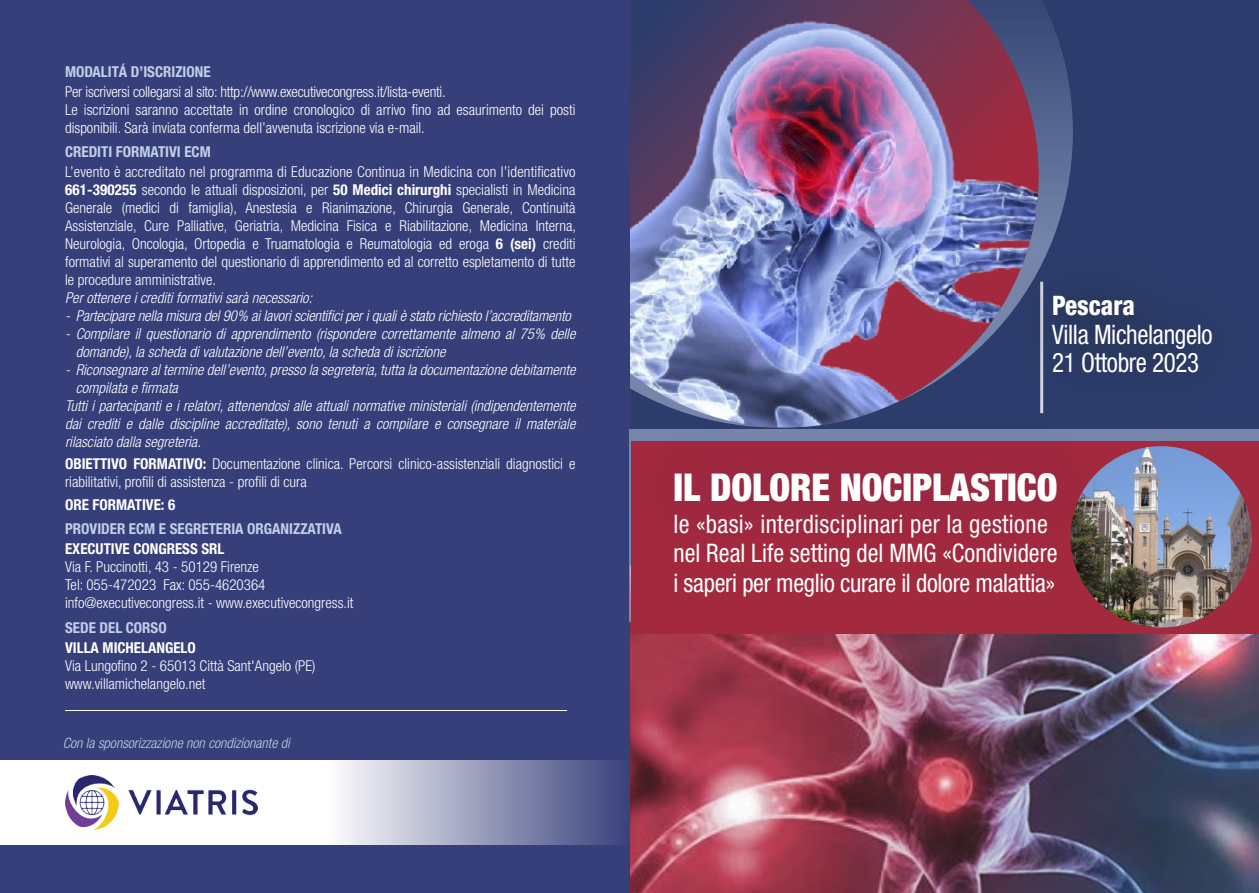
<style>
.page{position:relative;width:1259px;height:893px;background:#fff}
.page>*{position:absolute;margin:0;border:0;box-sizing:border-box;transform-origin:0 0}
.testo{font:900 condensed 38.4px "Helvetica Neue";color:#fff}
.testo-2{font:condensed 26.85px "Helvetica Neue";letter-spacing:-.015em;color:#fff;scale:.93 1}
.testo-3{font:800 condensed 26.85px "Helvetica Neue";color:#fff;scale:.93 1}
.testo-4{font:condensed 25.65px "Helvetica Neue";color:#fff;scale:.95 1}
.testo-5{font:300 condensed 15px/18px "Helvetica Neue";color:#fff}
.testo-6{font:italic 300 condensed 15px/18px "Helvetica Neue";color:#fff}
.testo-7{font:700 condensed 15px "Helvetica Neue";color:#c2cfe9}
.testo-8{font:700 condensed 15px "Helvetica Neue";color:#fff}
.testo-9{font:italic 300 condensed 14.25px "Helvetica Neue";color:#c2cfe9}
.s1{font-weight:700}
</style>
<div class="page">
<div style="left:629px;top:0;width:630px;height:893px;background:#2c3d6d"></div>
<img style="left:629px;top:622px;width:630px;height:271px">
<svg style="left:1038px;top:4px;width:35px;height:248px"></svg>
<img style="left:629px;top:6px;width:409px;height:411px">
<div style="left:0;top:0;width:629px;height:893px;background:#363f7a"></div>
<svg style="left:0;top:760px;width:618px;height:84px;background:#c6c9d9"></svg>
<img style="left:66px;top:775px;width:192px;height:54px">
<hr style="left:65px;top:710px;width:502px;height:1px;background:#fff">
<div style="left:1007px;top:252px;width:247px;height:167px;background:#231f20;opacity:.75"></div>
<div style="left:631px;top:442px;width:628px;height:192px;background:#a2293e"></div>
<img style="left:1070px;top:446px;width:181px;height:182px;border-radius:91px">
<div style="left:619px;top:417px;width:492px;height:141px;background:#23275e;opacity:.25"></div>
<p class="testo-7" style="left:65px;top:62px;width:147px">MODALITÁ D’ISCRIZIONE</p>
<p class="testo-5" style="left:65px;top:82px;width:382px">Per iscriversi collegarsi al sito: http://www.executivecongress.it/lista-eventi.</p>
<p class="testo-5" style="left:65px;top:100px;width:512px">Le iscrizioni saranno accettate in ordine cronologico di arrivo fino ad esaurimento dei posti disponibili. Sarà inviata conferma dell’avvenuta iscrizione via e-mail.</p>
<p class="testo-7" style="left:65px;top:143px;width:147px">CREDITI FORMATIVI ECM</p>
<p class="testo-5" style="left:65px;top:163px;width:512px;text-align:justify">L’evento è accreditato nel programma di Educazione Continua in Medicina con l’identificativo <span class="s1">661-390255</span> secondo le attuali disposizioni, per <span class="s1">50 Medici chirurghi</span> specialisti in Medicina Generale (medici di famiglia), Anestesia e Rianimazione, Chirurgia Generale, Continuità Assistenziale, Cure Palliative, Geriatria, Medicina Fisica e Riabilitazione, Medicina Interna, Neurologia, Oncologia, Ortopedia e Truamatologia e Reumatologia ed eroga <span class="s1">6 (sei)</span> crediti formativi al superamento del questionario di apprendimento ed al corretto espletamento di tutte le procedure amministrative.</p>
<p class="testo-6" style="left:65px;top:289px;width:249px">Per ottenere i crediti formativi sarà necessario:</p>
<p class="testo-6" style="left:65px;top:307px;width:507px">- Partecipare nella misura del 90% ai lavori scientifici per i quali è stato richiesto l’accreditamento</p>
<p class="testo-6" style="left:76px;top:325px;width:501px;text-indent:-11px">- Compilare il questionario di apprendimento (rispondere correttamente almeno al 75% delle domande), la scheda di valutazione dell’evento, la scheda di iscrizione</p>
<p class="testo-6" style="left:76px;top:361px;width:501px;text-indent:-11px">- Riconsegnare al termine dell’evento, presso la segreteria, tutta la documentazione debitamente compilata e firmata</p>
<p class="testo-6" style="left:65px;top:397px;width:512px;text-align:justify">Tutti i partecipanti e i relatori, attenendosi alle attuali normative ministeriali (indipendentemente dai crediti e dalle discipline accreditate), sono tenuti a compilare e consegnare il materiale rilasciato dalla segreteria.</p>
<p class="testo-5" style="left:65px;top:455px;width:512px"><span class="s1">OBIETTIVO FORMATIVO:</span> Documentazione clinica. Percorsi clinico-assistenziali diagnostici e riabilitativi, profili di assistenza - profili di cura</p>
<p class="testo-8" style="left:65px;top:495px;width:112px">ORE FORMATIVE: 6</p>
<p class="testo-7" style="left:65px;top:520px;width:278px">PROVIDER ECM E SEGRETERIA ORGANIZZATIVA</p>
<p class="testo-8" style="left:65px;top:540px;width:161px">EXECUTIVE CONGRESS SRL</p>
<p class="testo-5" style="left:65px;top:558px;width:195px">Via F. Puccinotti, 43 - 50129 Firenze</p>
<p class="testo-5" style="left:65px;top:576px;width:202px">Tel: 055-472023 Fax: 055-4620364</p>
<p class="testo-5" style="left:65px;top:594px;width:290px">info@executivecongress.it - www.executivecongress.it</p>
<p class="testo-7" style="left:65px;top:618px;width:103px">SEDE DEL CORSO</p>
<p class="testo-8" style="left:65px;top:638px;width:132px">VILLA MICHELANGELO</p>
<p class="testo-5" style="left:65px;top:656px;width:252px">Via Lungofino 2 - 65013 Città Sant'Angelo (PE)</p>
<p class="testo-5" style="left:65px;top:674px;width:142px">www.villamichelangelo.net</p>
<p class="testo-9" style="left:63px;top:735px;width:229px">Con la sponsorizzazione non condizionante di</p>
<p class="testo-3" style="left:1052px;top:289px;width:90px">Pescara</p>
<p class="testo-2" style="left:1052px;top:319px;width:174px">Villa Michelangelo</p>
<p class="testo-2" style="left:1052px;top:347px;width:159px">21 Ottobre 2023</p>
<p class="testo" style="left:673px;top:464px;width:386px">IL DOLORE NOCIPLASTICO</p>
<p class="testo-4" style="left:673px;top:509px;width:396px">le «basi» interdisciplinari per la gestione</p>
<p class="testo-4" style="left:673px;top:539px;width:406px">nel Real Life setting del MMG «Condividere</p>
<p class="testo-4" style="left:673px;top:568px;width:403px">i saperi per meglio curare il dolore malattia»</p>
</div>
